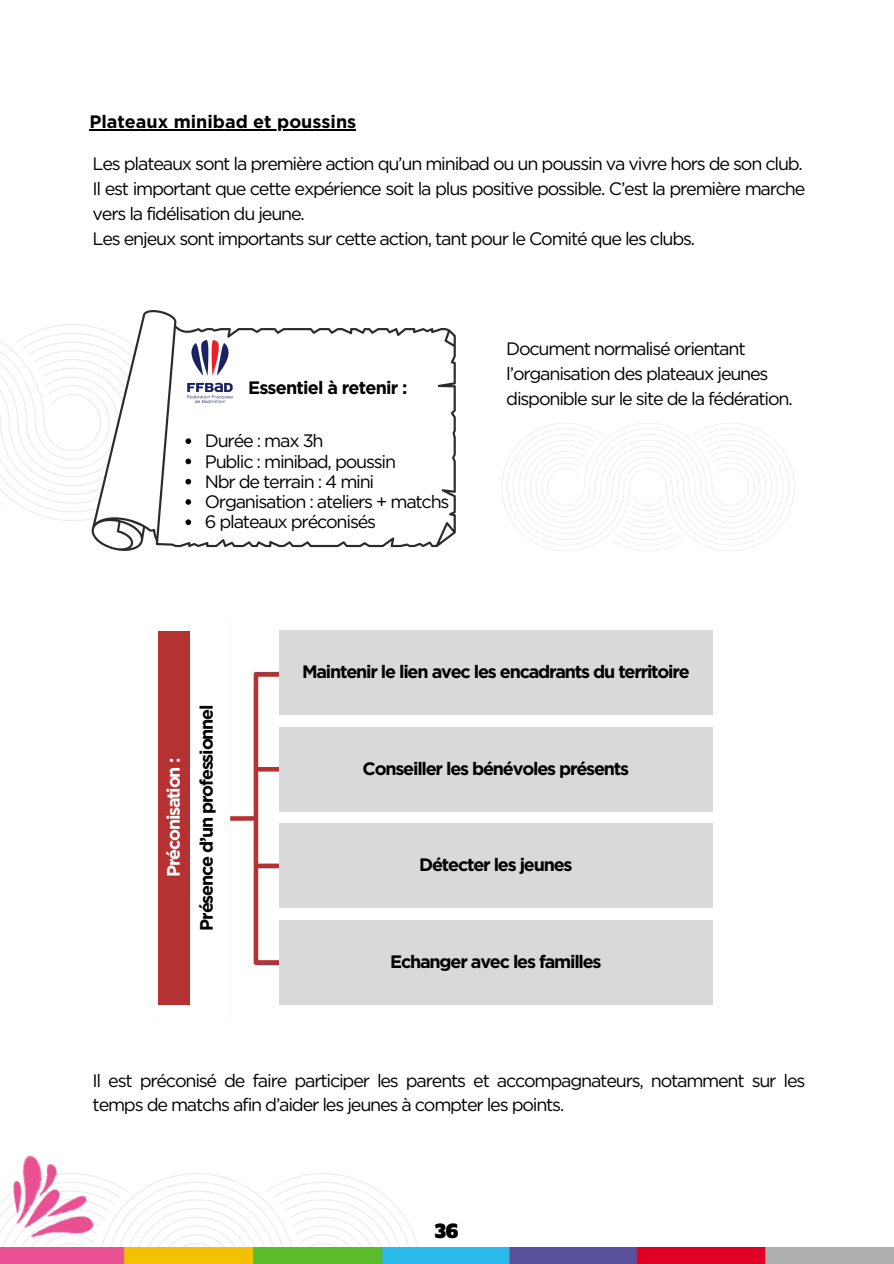
<style>
.page{position:relative;width:894px;height:1264px;background:#fff}
.page>*{position:absolute;margin:0;border:0;box-sizing:border-box;transform-origin:0 0}
.t1{font:18px/24.8px "Gotham";letter-spacing:-.065em;color:#000}
.t2{font:700 18px "Gotham";letter-spacing:-.065em;color:#000}
.t3{font:700 18px "Gotham";color:#000}
.t4{font:700 18px "Gotham";letter-spacing:-.045em;color:#000}
.t5{font:700 18px "Gotham";letter-spacing:-.065em;color:#fff}
.t6{font:18px "Alfa Slab One";color:#000}
</style>
<div class="page">
<svg style="left:101px;top:1173px;width:317px;height:74px"></svg>
<svg style="left:0;top:324px;width:91px;height:197px"></svg>
<svg style="left:91px;top:310px;width:364px;height:241px"></svg>
<img style="left:187px;top:340px;width:45px;height:62px">
<svg style="left:502px;top:423px;width:292px;height:128px"></svg>
<img style="left:0;top:1155px;width:101px;height:92px">
<img style="left:0;top:1247px;width:893px;height:16px">
<img style="left:158px;top:630px;width:555px;height:375px">
<hr style="left:89px;top:130px;width:267px;height:1px;background:#000">
<svg style="left:185px;top:438px;width:6px;height:6px"></svg>
<svg style="left:185px;top:458px;width:6px;height:6px"></svg>
<svg style="left:185px;top:479px;width:6px;height:5px"></svg>
<svg style="left:185px;top:499px;width:6px;height:6px"></svg>
<svg style="left:185px;top:519px;width:6px;height:6px"></svg>
<div style="left:158px;top:630px;width:32px;height:374px;background:#b63232"></div>
<div style="left:194px;top:631px;width:32px;height:374px;background:#fff"></div>
<div style="left:253px;top:672px;width:5px;height:292px;background:#b63232"></div>
<svg style="left:258px;top:960px;width:21px;height:4px"></svg>
<div style="left:257px;top:863px;width:43px;height:5px;background:#b63232"></div>
<hr style="left:256px;top:767px;width:43px;height:4px;background:#b63232">
<svg style="left:254px;top:672px;width:25px;height:4px"></svg>
<div style="left:279px;top:630px;width:433px;height:84px;background:#d9d9d9"></div>
<div style="left:279px;top:727px;width:433px;height:84px;background:#d9d9d9"></div>
<div style="left:279px;top:823px;width:433px;height:84px;background:#d9d9d9"></div>
<div style="left:279px;top:920px;width:433px;height:84px;background:#d9d9d9"></div>
<svg style="left:230px;top:816px;width:24px;height:4px"></svg>
<p class="t3" style="left:89px;top:111px;width:268px">Plateaux minibad et poussins</p>
<p class="t1" style="left:93px;top:151px;width:714px">Les plateaux sont la première action qu’un minibad ou un poussin va vivre hors de son club.<br>Il est important que cette expérience soit la plus positive possible. C’est la première marche vers la fidélisation du jeune.<br>Les enjeux sont importants sur cette action, tant pour le Comité que les clubs.</p>
<p class="t4" style="left:248px;top:377px;width:161px">Essentiel à retenir :</p>
<p class="t1" style="left:205px;top:431px;width:246px;line-height:20.2px">Durée : max 3h<br>Public : minibad, poussin<br>Nbr de terrain : 4 mini<br>Organisation : ateliers + matchs<br>6 plateaux préconisés</p>
<p class="t1" style="left:506px;top:336px;width:288px">Document normalisé orientant l’organisation des plateaux jeunes disponible sur le site de la fédération.</p>
<p class="t5" style="left:162px;top:877px;width:120px;rotate:-90deg">Préconisation :</p>
<p class="t2" style="left:196px;top:930px;width:227px;rotate:-90deg">Présence d’un professionnel</p>
<p class="t2" style="left:302px;top:660px;width:389px">Maintenir le lien avec les encadrants du territoire</p>
<p class="t2" style="left:362px;top:757px;width:268px">Conseiller les bénévoles présents</p>
<p class="t2" style="left:419px;top:854px;width:155px">Détecter les jeunes</p>
<p class="t2" style="left:390px;top:950px;width:213px">Echanger avec les familles</p>
<p class="t1" style="left:93px;top:1067px;width:714px">Il est préconisé de faire participer les parents et accompagnateurs, notamment sur les temps de matchs afin d’aider les jeunes à compter les points.</p>
<p class="t6" style="left:434px;top:1219px;width:25px">36</p>
</div>
